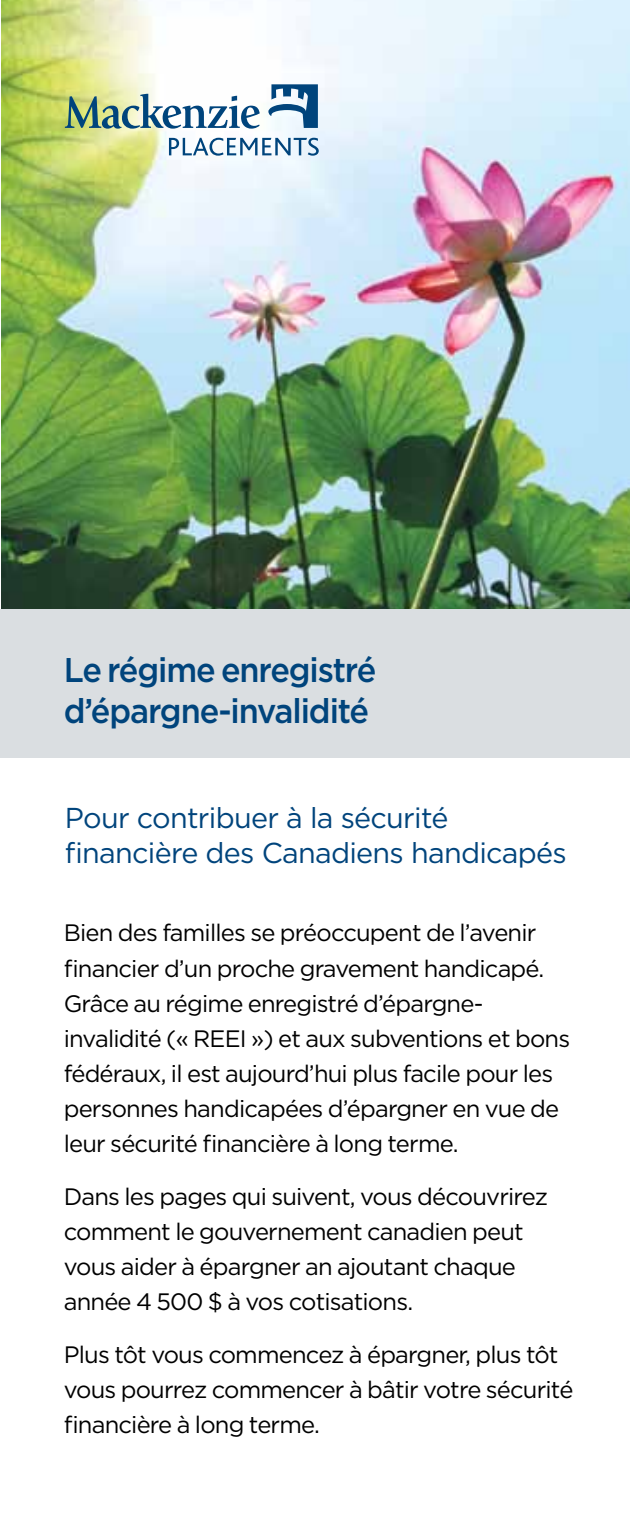
<style>
.page{position:relative;width:630px;height:1530px;background:#fff}
.page>*{position:absolute;margin:0;border:0;box-sizing:border-box;transform-origin:0 0}
.t1{font:500 34.25px/41px "Gotham";letter-spacing:-.035em;color:#00447c;scale:.95 1}
.t2{font:28.75px/34.5px "Gotham";letter-spacing:-.025em;color:#00447c}
.t3{font:23.75px/35px "Gotham";letter-spacing:-.035em;color:#000}
</style>
<div class="page">
<img style="left:1px;top:0;width:629px;height:609px">
<svg style="left:65px;top:94px;width:195px;height:35px"></svg>
<svg style="left:268px;top:84px;width:50px;height:44px"></svg>
<svg style="left:169px;top:138px;width:150px;height:18px"></svg>
<div style="left:0;top:609px;width:630px;height:149px;background:#dadee1"></div>
<h1 class="t1" style="left:64px;top:649px;width:331px">Le régime enregistré d’épargne-invalidité</h1>
<p class="t2" style="left:65px;top:800px;width:503px">Pour contribuer à la sécurité financière des Canadiens handicapés</p>
<p class="t3" style="left:64px;top:915px;width:508px">Bien des familles se préoccupent de l’avenir financier d’un proche gravement handicapé.<br>Grâce au régime enregistré d’épargne&shy;invalidité (« REEI ») et aux subventions et bons fédéraux, il est aujourd’hui plus facile pour les personnes handicapées d’épargner en vue de leur sécurité financière à long terme.</p>
<p class="t3" style="left:64px;top:1178px;width:486px">Dans les pages qui suivent, vous découvrirez comment le gouvernement canadien peut vous aider à épargner an ajoutant chaque année 4 500 $ à vos cotisations.</p>
<p class="t3" style="left:64px;top:1336px;width:511px">Plus tôt vous commencez à épargner, plus tôt vous pourrez commencer à bâtir votre sécurité financière à long terme.</p>
</div>
